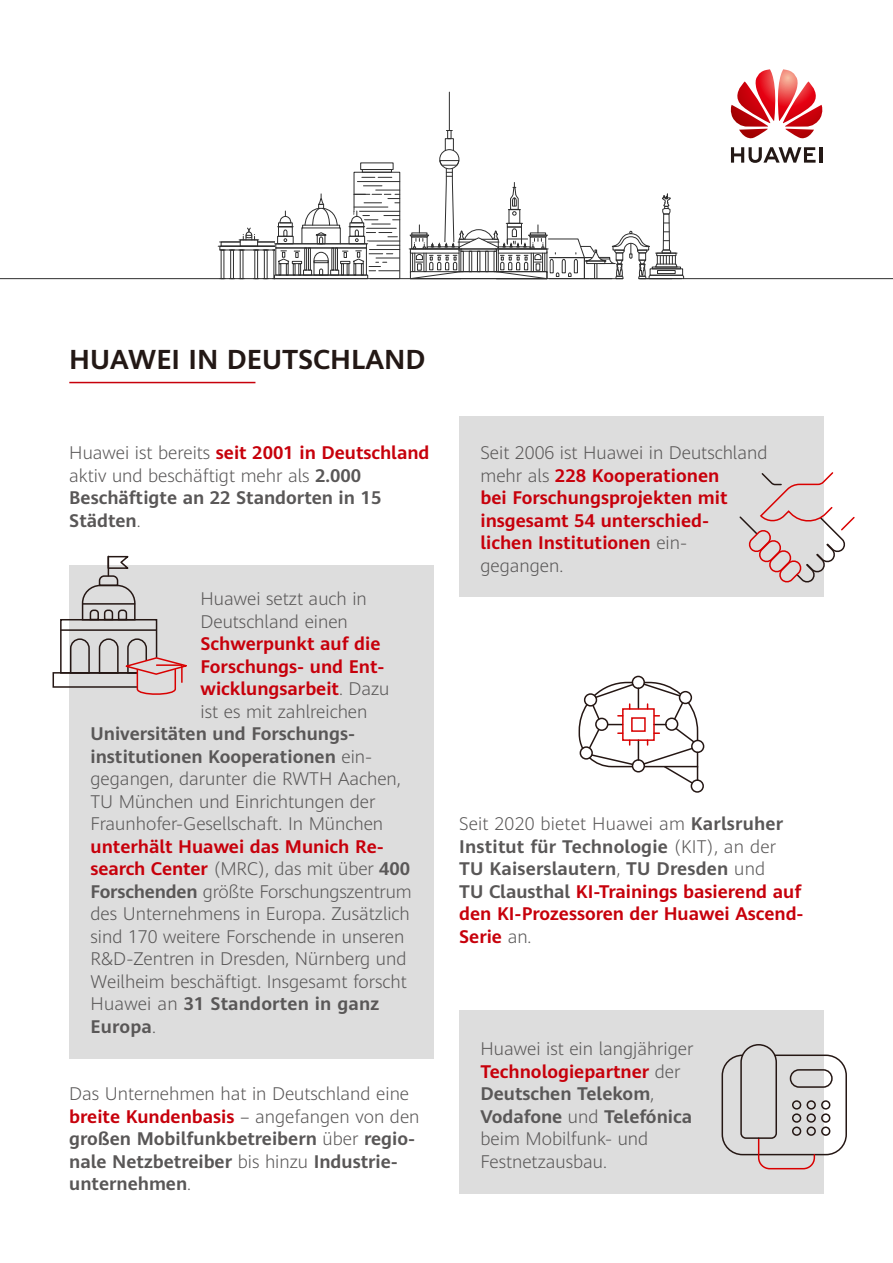
<style>
.page{position:relative;width:893px;height:1263px;background:#fff}
.page>*{position:absolute;margin:0;border:0;box-sizing:border-box;transform-origin:0 0}
.t1{font:700 27px "Huawei Sans";color:#231815}
.t2{font:300 18px/22.5px "Huawei Sans";color:#595757}
.t3{font:700 18px/22.5px "Huawei Sans";color:#595757}
.t4{font:700 18px/22.5px "Huawei Sans";color:#c7000b}
.s1{font-weight:700;color:#c7000b}
.s2{font-weight:700}
.s3{font-weight:300;color:#595757}
.s4{font-weight:300}
.s5{color:#c7000b}
</style>
<div class="page">
<hr style="left:819px;top:147px;width:3px;height:16px;background:#231815">
<svg style="left:731px;top:147px;width:85px;height:16px"></svg>
<svg style="left:730px;top:69px;width:93px;height:70px"></svg>
<hr style="left:0;top:278px;width:612px;height:1px;background:#2f2f2f">
<hr style="left:684px;top:278px;width:209px;height:1px;background:#2f2f2f">
<div style="left:445px;top:138px;width:9px;height:13px;border:1px solid #2f2f2f"></div>
<div style="left:447px;top:130px;width:5px;height:9px;border:1px solid #2f2f2f"></div>
<hr style="left:449px;top:92px;width:1px;height:38px;background:#2f2f2f">
<hr style="left:218px;top:246px;width:57px;height:1px;background:#2f2f2f">
<svg style="left:219px;top:149px;width:466px;height:131px"></svg>
<hr style="left:69px;top:382px;width:186px;height:1px;background:#c7000b">
<div style="left:459px;top:417px;width:365px;height:180px;background:#ddd"></div>
<div style="left:69px;top:565px;width:365px;height:493px;background:#ddd"></div>
<div style="left:459px;top:1010px;width:365px;height:184px;background:#ddd"></div>
<div style="left:632px;top:676px;width:13px;height:13px;border:2px solid #251714;border-radius:50%"></div>
<div style="left:691px;top:740px;width:13px;height:13px;border:2px solid #251714;border-radius:50%"></div>
<div style="left:691px;top:779px;width:13px;height:14px;border:2px solid #251714;border-radius:50%"></div>
<svg style="left:578px;top:681px;width:121px;height:104px"></svg>
<div style="left:631px;top:717px;width:15px;height:15px;border:2px solid #d90000"></div>
<div style="left:60px;top:619px;width:97px;height:55px;border:2px solid #251714"></div>
<hr style="left:61px;top:629px;width:95px;height:2px;background:#251714">
<svg style="left:81px;top:555px;width:55px;height:66px"></svg>
<svg style="left:53px;top:638px;width:134px;height:57px"></svg>
<svg style="left:739px;top:472px;width:116px;height:111px"></svg>
<svg style="left:721px;top:1044px;width:126px;height:126px"></svg>
<h1 class="t1" style="left:69px;top:340px;width:358px">HUAWEI IN DEUTSCHLAND</h1>
<p class="t2" style="left:69px;top:441px;width:362px">Huawei ist bereits <span class="s1">seit 2001 in Deutschland </span>aktiv und beschäftigt mehr als <span class="s2">2.000<br>Beschäftigte an 22 Standorten in 15<br>Städten</span>.</p>
<p class="t2" style="left:201px;top:587px;width:168px">Huawei setzt auch in<br>Deutschland einen</p>
<p class="t4" style="left:201px;top:632px;width:190px">Schwerpunkt auf die<br>Forschungs- und Ent&shy;wicklungsarbeit<span class="s3">. Dazu ist es mit zahlreichen</span></p>
<p class="t2" style="left:91px;top:722px;width:312px"><span class="s2">Universitäten und Forschungs&shy;institutionen Kooperationen</span> ein&shy;gegangen, darunter die RWTH Aachen, TU München und Einrichtungen der Fraunhofer-Gesellschaft. In München</p>
<p class="t2" style="left:91px;top:834px;width:323px"><span class="s1">unterhält Huawei das Munich Re&shy;search Center</span> (MRC), das mit über <span class="s2">400<br>Forschenden</span> größte Forschungszentrum des Unternehmens in Europa. Zusätzlich sind 170 weitere Forschende in unseren R&amp;D-Zentren in Dresden, Nürnberg und Weilheim beschäftigt. Insgesamt forscht Huawei an <span class="s2">31 Standorten in ganz Europa</span>.</p>
<p class="t3" style="left:69px;top:1082px;width:352px"><span class="s4">Das Unternehmen hat in Deutschland eine </span><span class="s5">breite Kundenbasis</span> <span class="s4">– angefangen von den </span>großen Mobilfunkbetreibern <span class="s4">über</span> regio&shy;nale Netzbetreiber <span class="s4">bis hinzu</span> Industrie&shy;unternehmen<span class="s4">.</span></p>
<p class="t4" style="left:480px;top:441px;width:288px"><span class="s3">Seit 2006 ist Huawei in Deutschland mehr als</span> 228 Kooperationen<br>bei Forschungsprojekten mit insgesamt 54 unterschied-<br>lichen Institutionen <span class="s3">ein&shy;gegangen.</span></p>
<p class="t3" style="left:459px;top:812px;width:346px"><span class="s4">Seit 2020 bietet Huawei am</span> Karlsruher Institut für Technologie <span class="s4">(KIT), an der </span>TU Kaiserslautern<span class="s4">,</span> TU Dresden <span class="s4">und<br></span>TU Clausthal <span class="s5">KI-Trainings basierend auf den KI-Prozessoren der Huawei Ascend-Serie</span> <span class="s4">an.</span></p>
<p class="t2" style="left:480px;top:1037px;width:214px">Huawei ist ein langjähriger<br><span class="s1">Technologiepartner</span> der<br><span class="s2">Deutschen Telekom</span>,<br><span class="s2">Vodafone</span> und <span class="s2">Telefónica </span>beim Mobilfunk- und<br>Festnetzausbau.</p>
</div>
